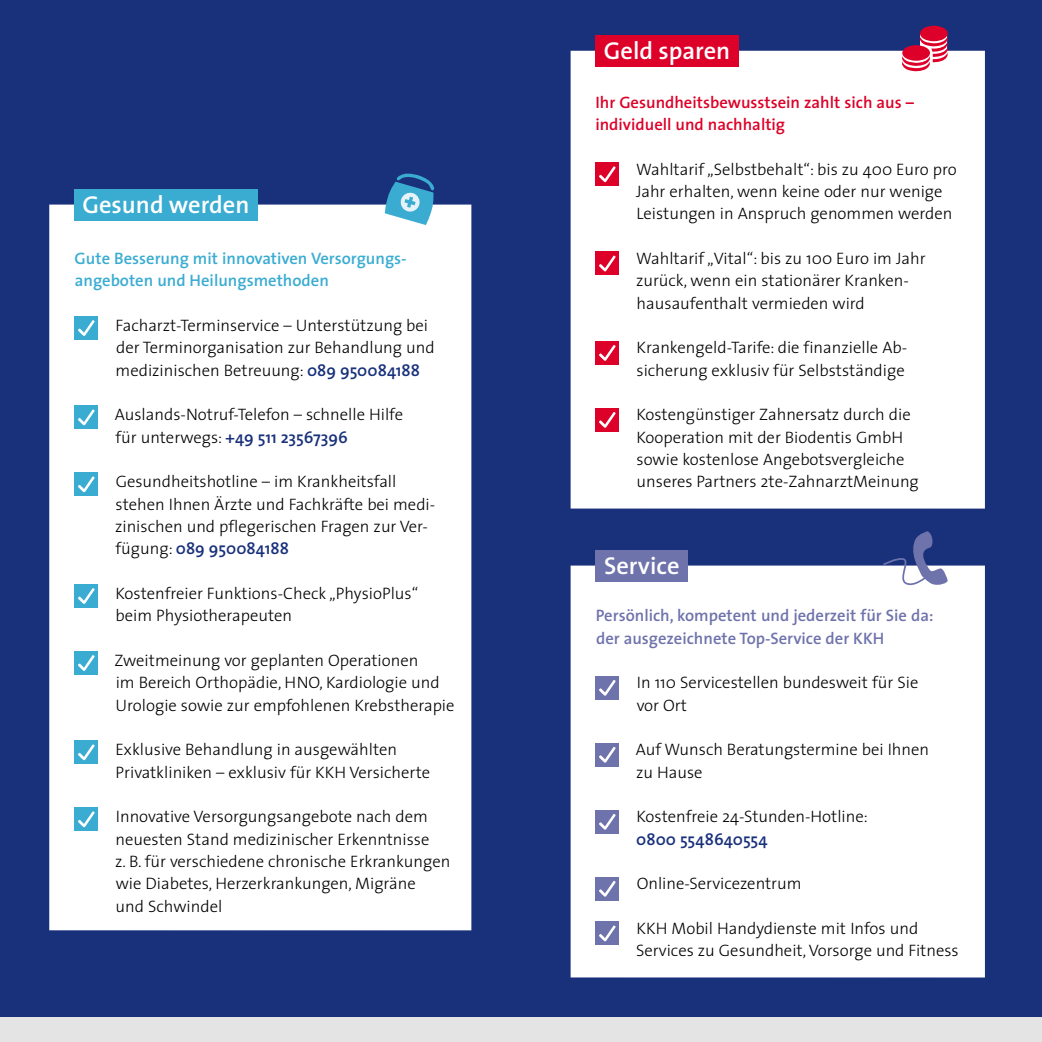
<style>
.page{position:relative;width:1042px;height:1042px;background:#fff}
.page>*{position:absolute;margin:0;border:0;box-sizing:border-box;transform-origin:0 0}
.t1{font:600 24.5px "The Sans";color:#fff}
.t2{font:300 16.62px/22.4px "The Sans";color:#000}
.t3{font:600 16.62px/22.4px "The Sans";color:#6f73ab}
.t4{font:600 16.62px/22.4px "The Sans";color:#3aacd2}
.t5{font:600 16.62px/22.4px "The Sans";color:#dd0029}
.t6{font:600 16.62px "The Sans";color:#19317b}
.s1{font-weight:600;color:#19317b}
</style>
<div class="page">
<div style="left:0;top:0;width:1042px;height:1037px;background:#19317b"></div>
<div style="left:570px;top:51px;width:415px;height:457px;background:#fff"></div>
<div style="left:570px;top:565px;width:415px;height:412px;background:#fff"></div>
<div style="left:595px;top:35px;width:144px;height:31px;background:#dd0029"></div>
<div style="left:595px;top:550px;width:93px;height:31px;background:#6f73ab"></div>
<div style="left:595px;top:162px;width:24px;height:24px;background:#dd0029"></div>
<svg style="left:599px;top:166px;width:17px;height:16px"></svg>
<div style="left:595px;top:252px;width:24px;height:23px;background:#dd0029"></div>
<svg style="left:599px;top:256px;width:17px;height:16px"></svg>
<div style="left:595px;top:341px;width:24px;height:24px;background:#dd0029"></div>
<svg style="left:599px;top:345px;width:17px;height:16px"></svg>
<div style="left:595px;top:408px;width:24px;height:23px;background:#dd0029"></div>
<svg style="left:599px;top:412px;width:17px;height:16px"></svg>
<div style="left:595px;top:676px;width:24px;height:23px;background:#6f73ab"></div>
<svg style="left:599px;top:680px;width:17px;height:16px"></svg>
<div style="left:595px;top:743px;width:24px;height:23px;background:#6f73ab"></div>
<svg style="left:599px;top:747px;width:17px;height:16px"></svg>
<div style="left:595px;top:810px;width:24px;height:23px;background:#6f73ab"></div>
<svg style="left:599px;top:814px;width:17px;height:16px"></svg>
<div style="left:595px;top:877px;width:24px;height:23px;background:#6f73ab"></div>
<svg style="left:599px;top:881px;width:17px;height:16px"></svg>
<div style="left:595px;top:921px;width:24px;height:24px;background:#6f73ab"></div>
<svg style="left:599px;top:925px;width:17px;height:16px"></svg>
<svg style="left:882px;top:531px;width:66px;height:59px"></svg>
<div style="left:920px;top:26px;width:27px;height:15px;background:#dd0029;border-radius:50%"></div>
<svg style="left:902px;top:34px;width:45px;height:37px"></svg>
<div style="left:49px;top:205px;width:422px;height:725px;background:#fff"></div>
<div style="left:74px;top:189px;width:183px;height:31px;background:#3aacd2"></div>
<div style="left:74px;top:316px;width:24px;height:24px;background:#3aacd2"></div>
<svg style="left:78px;top:320px;width:17px;height:16px"></svg>
<div style="left:74px;top:405px;width:24px;height:24px;background:#3aacd2"></div>
<svg style="left:78px;top:409px;width:17px;height:17px"></svg>
<div style="left:74px;top:472px;width:24px;height:24px;background:#3aacd2"></div>
<svg style="left:78px;top:476px;width:17px;height:16px"></svg>
<div style="left:74px;top:584px;width:24px;height:24px;background:#3aacd2"></div>
<svg style="left:78px;top:588px;width:17px;height:16px"></svg>
<div style="left:74px;top:651px;width:24px;height:24px;background:#3aacd2"></div>
<svg style="left:78px;top:655px;width:17px;height:16px"></svg>
<div style="left:74px;top:740px;width:24px;height:24px;background:#3aacd2"></div>
<svg style="left:78px;top:744px;width:17px;height:16px"></svg>
<div style="left:74px;top:807px;width:24px;height:24px;background:#3aacd2"></div>
<svg style="left:78px;top:811px;width:17px;height:16px"></svg>
<svg style="left:385px;top:173px;width:50px;height:52px"></svg>
<div style="left:0;top:1017px;width:1042px;height:25px;background:#e4e4e4"></div>
<h1 class="t1" style="left:82px;top:184px;width:169px">Gesund werden</h1>
<p class="t4" style="left:75px;top:247px;width:334px">Gute Besserung mit innovativen Versorgungs&shy;angeboten und Heilungsmethoden</p>
<p class="t2" style="left:116px;top:314px;width:320px">Facharzt-Terminservice – Unterstützung bei der Terminorganisation zur Behandlung und medizinischen Betreuung: <span class="s1">089 950084188</span></p>
<p class="t2" style="left:115px;top:403px;width:290px">Auslands-Notruf-Telefon – schnelle Hilfe für unterwegs: <span class="s1">+49 511 23567396</span></p>
<p class="t2" style="left:115px;top:470px;width:322px">Gesundheitshotline – im Krankheitsfall stehen Ihnen Ärzte und Fachkräfte bei medi&shy;zinischen und pflegerischen Fragen zur Ver&shy;fügung: <span class="s1">089 950084188</span></p>
<p class="t2" style="left:116px;top:581px;width:304px">Kostenfreier Funktions-Check „PhysioPlus“ beim Physiotherapeuten</p>
<p class="t2" style="left:114px;top:648px;width:342px">Zweitmeinung vor geplanten Operationen<br>im Bereich Orthopädie, HNO, Kardiologie und<br>Urologie sowie zur empfohlenen Krebstherapie</p>
<p class="t2" style="left:116px;top:738px;width:316px">Exklusive Behandlung in ausgewählten<br>Privatkliniken – exklusiv für KKH Versicherte</p>
<p class="t2" style="left:115px;top:805px;width:337px">Innovative Versorgungsangebote nach dem neuesten Stand medizinischer Erkenntnisse<br>z. B. für verschiedene chronische Erkrankungen wie Diabetes, Herzerkrankungen, Migräne<br>und Schwindel</p>
<h1 class="t1" style="left:604px;top:30px;width:128px">Geld sparen</h1>
<p class="t5" style="left:595px;top:90px;width:320px">Ihr Gesundheitsbewusstsein zahlt sich aus – individuell und nachhaltig</p>
<p class="t2" style="left:636px;top:157px;width:322px">Wahltarif „Selbstbehalt“: bis zu 400 Euro pro<br>Jahr erhalten, wenn keine oder nur wenige<br>Leistungen in Anspruch genommen werden</p>
<p class="t2" style="left:636px;top:247px;width:291px">Wahltarif „Vital“: bis zu 100 Euro im Jahr zurück, wenn ein stationärer Kranken&shy;hausaufenthalt vermieden wird</p>
<p class="t2" style="left:636px;top:336px;width:272px">Krankengeld-Tarife: die finanzielle Ab&shy;sicherung exklusiv für Selbstständige</p>
<p class="t2" style="left:636px;top:403px;width:284px">Kostengünstiger Zahnersatz durch die Kooperation mit der Biodentis GmbH sowie kostenlose Angebotsvergleiche unseres Partners 2te-ZahnarztMeinung</p>
<h1 class="t1" style="left:604px;top:545px;width:77px">Service</h1>
<p class="t3" style="left:596px;top:604px;width:339px">Persönlich, kompetent und jederzeit für Sie da: der ausgezeichnete Top-Service der KKH</p>
<p class="t2" style="left:637px;top:671px;width:283px">In 110 Servicestellen bundesweit für Sie vor Ort</p>
<p class="t2" style="left:636px;top:738px;width:295px">Auf Wunsch Beratungstermine bei Ihnen zu Hause</p>
<p class="t2" style="left:636px;top:805px;width:233px">Kostenfreie 24-Stunden-Hotline:</p>
<p class="t6" style="left:636px;top:825px;width:133px">0800 5548640554</p>
<p class="t2" style="left:637px;top:872px;width:166px">Online-Servicezentrum</p>
<p class="t2" style="left:636px;top:916px;width:324px">KKH Mobil Handydienste mit Infos und<br>Services zu Gesundheit, Vorsorge und Fitness</p>
</div>
